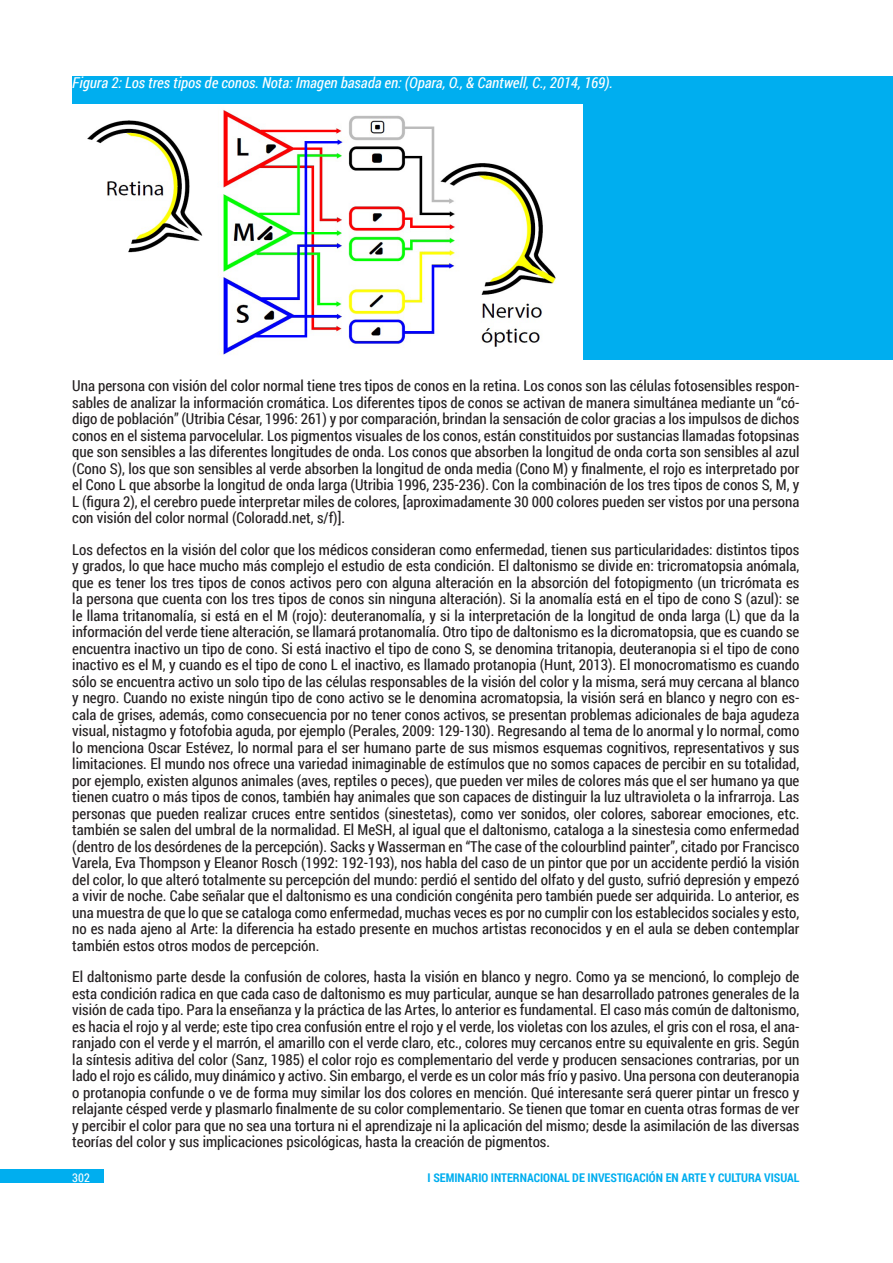
<style>
.page{position:relative;width:893px;height:1263px;background:#fff}
.page>*{position:absolute;margin:0;border:0;box-sizing:border-box;transform-origin:0 0}
.Normal_CV{font:15px/16.5px "Roboto Condensed";color:#231f20;text-align:justify}
.Imagen_Tabla_CV{font:italic 15px "Roboto Condensed";color:#fff}
.t1{font:700 12px "Roboto Condensed";color:#00aeef}
.t2{font:12px "Roboto Condensed";color:#fff}
</style>
<div class="page">
<div style="left:0;top:1169px;width:104px;height:14px;background:#00aeef"></div>
<div style="left:72px;top:76px;width:821px;height:284px;background:#00aeef"></div>
<img style="left:72px;top:105px;width:511px;height:255px">
<p class="Imagen_Tabla_CV" style="left:72px;top:72px;width:542px">Figura 2: Los tres tipos de conos. Nota: Imagen basada en: (Opara, O., &amp; Cantwell, C., 2014, 169).</p>
<p class="Normal_CV" style="left:72px;top:377px;width:729px">Una persona con visión del color normal tiene tres tipos de conos en la retina. Los conos son las células fotosensibles respon&shy;sables de analizar la información cromática. Los diferentes tipos de conos se activan de manera simultánea mediante un “có&shy;digo de población” (Utribia César, 1996: 261) y por comparación, brindan la sensación de color gracias a los impulsos de dichos conos en el sistema parvocelular. Los pigmentos visuales de los conos, están constituidos por sustancias llamadas fotopsinas que son sensibles a las diferentes longitudes de onda. Los conos que absorben la longitud de onda corta son sensibles al azul (Cono S), los que son sensibles al verde absorben la longitud de onda media (Cono M) y finalmente, el rojo es interpretado por el Cono L que absorbe la longitud de onda larga (Utribia 1996, 235-236). Con la combinación de los tres tipos de conos S, M, y L (figura 2), el cerebro puede interpretar miles de colores, [aproximadamente 30 000 colores pueden ser vistos por una persona con visión del color normal (Coloradd.net, s/f)].</p>
<p class="Normal_CV" style="left:72px;top:541px;width:729px">Los defectos en la visión del color que los médicos consideran como enfermedad, tienen sus particularidades: distintos tipos y grados, lo que hace mucho más complejo el estudio de esta condición. El daltonismo se divide en: tricromatopsia anómala, que es tener los tres tipos de conos activos pero con alguna alteración en la absorción del fotopigmento (un tricrómata es la persona que cuenta con los tres tipos de conos sin ninguna alteración). Si la anomalía está en el tipo de cono S (azul): se le llama tritanomalía, si está en el M (rojo): deuteranomalía, y si la interpretación de la longitud de onda larga (L) que da la información del verde tiene alteración, se llamará protanomalía. Otro tipo de daltonismo es la dicromatopsia, que es cuando se encuentra inactivo un tipo de cono. Si está inactivo el tipo de cono S, se denomina tritanopia, deuteranopia si el tipo de cono inactivo es el M, y cuando es el tipo de cono L el inactivo, es llamado protanopia (Hunt, 2013). El monocromatismo es cuando sólo se encuentra activo un solo tipo de las células responsables de la visión del color y la misma, será muy cercana al blanco y negro. Cuando no existe ningún tipo de cono activo se le denomina acromatopsia, la visión será en blanco y negro con es&shy;cala de grises, además, como consecuencia por no tener conos activos, se presentan problemas adicionales de baja agudeza visual, nistagmo y fotofobia aguda, por ejemplo (Perales, 2009: 129-130). Regresando al tema de lo anormal y lo normal, como lo menciona Oscar Estévez, lo normal para el ser humano parte de sus mismos esquemas cognitivos, representativos y sus limitaciones. El mundo nos ofrece una variedad inimaginable de estímulos que no somos capaces de percibir en su totalidad, por ejemplo, existen algunos animales (aves, reptiles o peces), que pueden ver miles de colores más que el ser humano ya que tienen cuatro o más tipos de conos, también hay animales que son capaces de distinguir la luz ultravioleta o la infrarroja. Las personas que pueden realizar cruces entre sentidos (sinestetas), como ver sonidos, oler colores, saborear emociones, etc. también se salen del umbral de la normalidad. El MeSH, al igual que el daltonismo, cataloga a la sinestesia como enfermedad (dentro de los desórdenes de la percepción). Sacks y Wasserman en “The case of the colourblind painter”, citado por Francisco Varela, Eva Thompson y Eleanor Rosch (1992: 192-193), nos habla del caso de un pintor que por un accidente perdió la visión del color, lo que alteró totalmente su percepción del mundo: perdió el sentido del olfato y del gusto, sufrió depresión y empezó a vivir de noche. Cabe señalar que el daltonismo es una condición congénita pero también puede ser adquirida. Lo anterior, es una muestra de que lo que se cataloga como enfermedad, muchas veces es por no cumplir con los establecidos sociales y esto, no es nada ajeno al Arte: la diferencia ha estado presente en muchos artistas reconocidos y en el aula se deben contemplar también estos otros modos de percepción.</p>
<p class="Normal_CV" style="left:72px;top:968px;width:729px">El daltonismo parte desde la confusión de colores, hasta la visión en blanco y negro. Como ya se mencionó, lo complejo de esta condición radica en que cada caso de daltonismo es muy particular, aunque se han desarrollado patrones generales de la visión de cada tipo. Para la enseñanza y la práctica de las Artes, lo anterior es fundamental. El caso más común de daltonismo, es hacia el rojo y al verde; este tipo crea confusión entre el rojo y el verde, los violetas con los azules, el gris con el rosa, el ana&shy;ranjado con el verde y el marrón, el amarillo con el verde claro, etc., colores muy cercanos entre su equivalente en gris. Según la síntesis aditiva del color (Sanz, 1985) el color rojo es complementario del verde y producen sensaciones contrarias, por un lado el rojo es cálido, muy dinámico y activo. Sin embargo, el verde es un color más frío y pasivo. Una persona con deuteranopia o protanopia confunde o ve de forma muy similar los dos colores en mención. Qué interesante será querer pintar un fresco y relajante césped verde y plasmarlo finalmente de su color complementario. Se tienen que tomar en cuenta otras formas de ver y percibir el color para que no sea una tortura ni el aprendizaje ni la aplicación del mismo; desde la asimilación de las diversas teorías del color y sus implicaciones psicológicas, hasta la creación de pigmentos.</p>
<p class="t2" style="left:72px;top:1169px;width:19px">302</p>
<p class="t1" style="left:428px;top:1169px;width:373px">I SEMINARIO INTERNACIONAL DE INVESTIGACIÓN EN ARTE Y CULTURA VISUAL</p>
</div>
